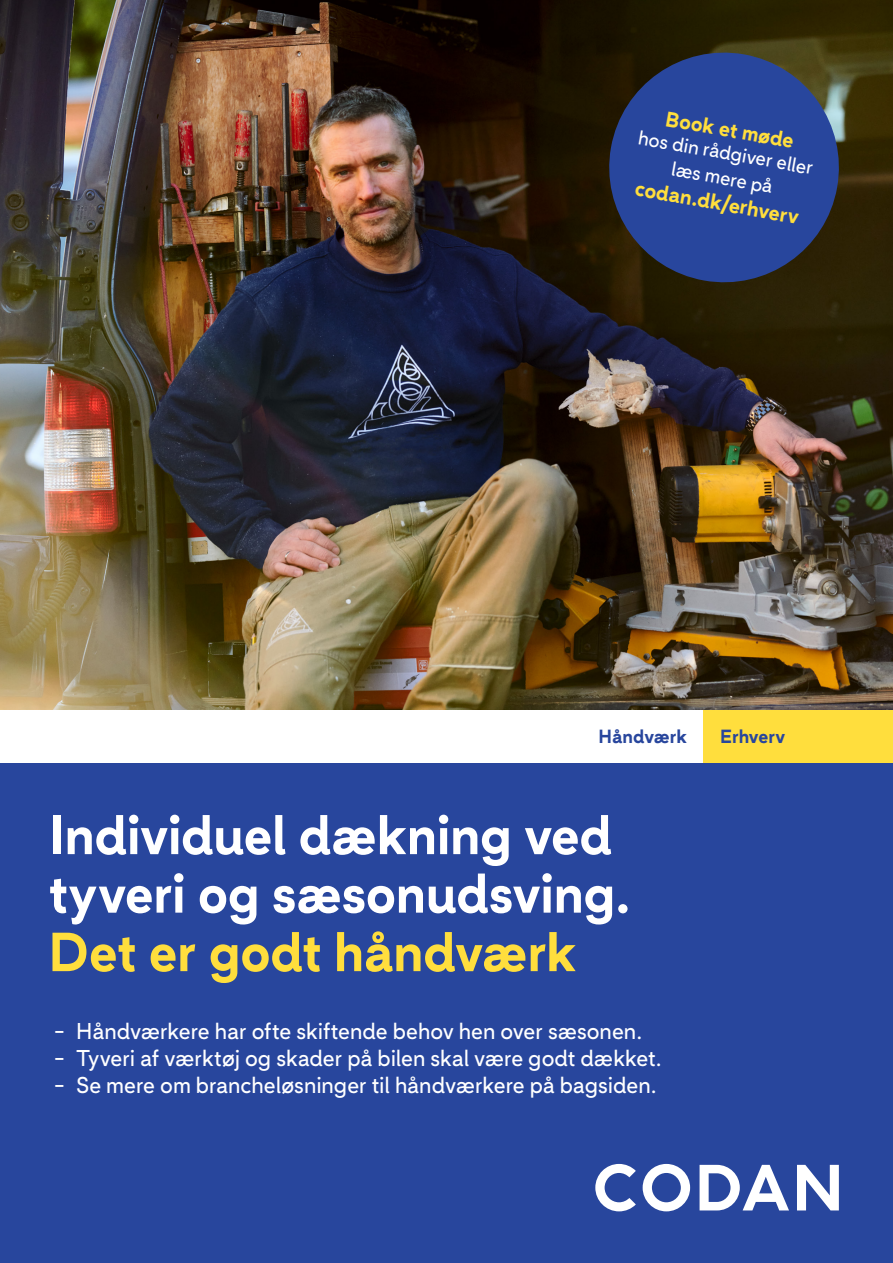
<style>
.page{position:relative;width:893px;height:1263px;background:#fff}
.page>*{position:absolute;margin:0;border:0;box-sizing:border-box;transform-origin:0 0}
.t1{font:700 54px "Codan";letter-spacing:-.01em;color:#fff}
.t2{font:700 54px "Codan";letter-spacing:-.015em;color:#ffde3d}
.t3{font:22.5px "Codan";letter-spacing:-.005em;color:#fff}
.t4{font:700 21px "Codan";color:#ffde3d}
.t5{font:19.5px/25.5px "Codan";color:#fff;text-align:center}
.t6{font:700 18.75px "Codan";letter-spacing:-.005em;color:#28469d}
</style>
<div class="page">
<img style="left:0;top:0;width:893px;height:709px">
<div style="left:0;top:763px;width:893px;height:500px;background:#28469d"></div>
<div style="left:704px;top:710px;width:189px;height:53px;background:#ffde3d"></div>
<svg style="left:600px;top:43px;width:248px;height:248px;background:#2b3d6e"></svg>
<svg style="left:595px;top:1164px;width:244px;height:47px"></svg>
<p class="t4" style="left:668px;top:106px;width:131px;rotate:10deg">Book et møde</p>
<p class="t5" style="left:641px;top:124px;width:179px;rotate:10deg">hos din rådgiver eller læs mere på</p>
<p class="t4" style="left:638px;top:175px;width:167px;rotate:10deg">codan.dk/erhverv</p>
<p class="t6" style="left:599px;top:725px;width:90px">Håndværk</p>
<p class="t6" style="left:720px;top:725px;width:67px">Erhverv</p>
<p class="t1" style="left:48px;top:803px;width:565px">Individuel dækning ved</p>
<p class="t1" style="left:48px;top:861px;width:583px">tyveri og sæsonudsving.</p>
<p class="t2" style="left:48px;top:920px;width:530px">Det er godt håndværk</p>
<p class="t3" style="left:54px;top:1018px;width:590px">– Håndværkere har ofte skiftende behov hen over sæsonen.</p>
<p class="t3" style="left:54px;top:1045px;width:609px">– Tyveri af værktøj og skader på bilen skal være godt dækket.</p>
<p class="t3" style="left:54px;top:1072px;width:604px">– Se mere om brancheløsninger til håndværkere på bagsiden.</p>
</div>
